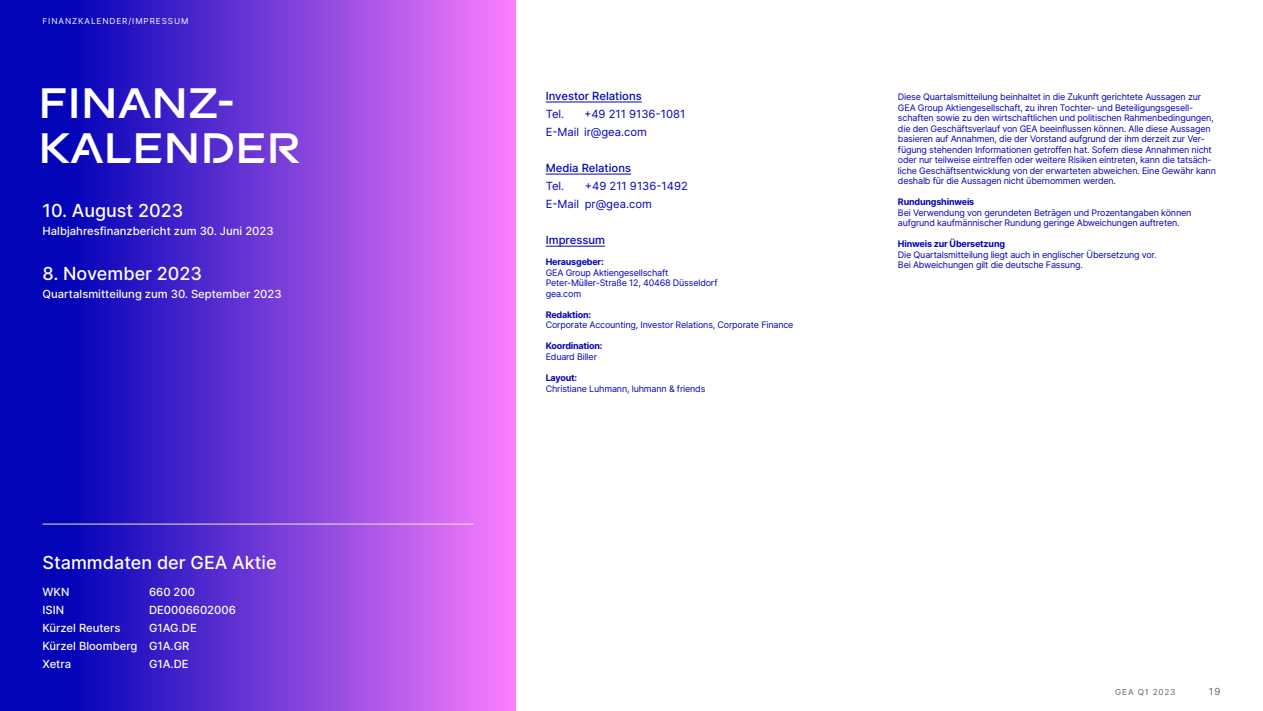
<style>
.page{position:relative;width:1263px;height:711px;background:#fff}
.page>*{position:absolute;margin:0;border:0;box-sizing:border-box;transform-origin:0 0}
.t1{font:700 45px/45px "GEA Sans";color:#fff}
.t2{font:500 18px "Inter";color:#fff}
.t3{font:500 11.25px/18px "Inter";color:#fff}
.t4{font:11.25px/18px "Inter";color:#0303b8}
.t5{font:500 11.25px "Inter";color:#0303b8}
.t6{font:9.75px "Inter";color:#646464}
.t7{font:9px/10.5px "Inter";letter-spacing:-.02em;color:#0303b8}
.t8{font:700 9px "Inter";letter-spacing:-.02em;color:#0303b8}
.t9{font:8.25px "Inter";letter-spacing:.11em;color:#fff}
.t10{font:8.25px "Inter";letter-spacing:.105em;color:#646464}
</style>
<div class="page">
<div style="left:0;top:0;width:516px;height:710px;background:linear-gradient(to right,#0000b0,#f87dfd)"></div>
<hr style="left:546px;top:101px;width:96px;height:1px;background:#0303b8">
<hr style="left:546px;top:173px;width:85px;height:1px;background:#0303b8">
<hr style="left:546px;top:245px;width:59px;height:1px;background:#0303b8">
<hr style="left:43px;top:523px;width:430px;height:1px;background:#e9e9e9">
<p class="t9" style="left:43px;top:15px;width:147px">FINANZKALENDER/IMPRESSUM</p>
<h1 class="t1" style="left:38px;top:79px;width:264px">FINANZ-<br>KALENDER</h1>
<h2 class="t2" style="left:43px;top:197px;width:142px">10. August 2023</h2>
<p class="t3" style="left:43px;top:222px;width:233px">Halbjahresfinanzbericht zum 30. Juni 2023</p>
<h2 class="t2" style="left:43px;top:260px;width:161px">8. November 2023</h2>
<p class="t3" style="left:43px;top:285px;width:241px">Quartalsmitteilung zum 30. September 2023</p>
<h2 class="t2" style="left:43px;top:548px;width:236px">Stammdaten der GEA Aktie</h2>
<p class="t3" style="left:43px;top:582px;width:28px">WKN</p>
<p class="t3" style="left:149px;top:582px;width:47px">660 200</p>
<p class="t3" style="left:43px;top:600px;width:23px">ISIN</p>
<p class="t3" style="left:149px;top:600px;width:88px">DE0006602006</p>
<p class="t3" style="left:43px;top:618px;width:80px">Kürzel Reuters</p>
<p class="t3" style="left:43px;top:618px;width:156px;text-indent:107px">G1AG.DE<br>Kürzel Bloomberg G1A.GR<br>Xetra</p>
<p class="t3" style="left:149px;top:654px;width:41px">G1A.DE</p>
<p class="t5" style="left:546px;top:88px;width:98px">Investor Relations</p>
<p class="t4" style="left:546px;top:105px;width:20px">Tel.</p>
<p class="t4" style="left:546px;top:105px;width:141px;text-indent:38px">+49 211 9136-1081<br>E-Mail ir@gea.com</p>
<p class="t5" style="left:546px;top:160px;width:87px">Media Relations</p>
<p class="t4" style="left:546px;top:177px;width:20px">Tel.</p>
<p class="t4" style="left:546px;top:177px;width:144px;text-indent:39px">+49 211 9136-1492<br>E-Mail pr@gea.com</p>
<p class="t5" style="left:546px;top:232px;width:61px">Impressum</p>
<p class="t8" style="left:546px;top:255px;width:60px">Herausgeber:</p>
<p class="t7" style="left:546px;top:267px;width:173px">GEA Group Aktiengesellschaft<br>Peter-Müller-Straße 12, 40468 Düsseldorf gea.com</p>
<p class="t8" style="left:546px;top:308px;width:47px">Redaktion:</p>
<p class="t7" style="left:546px;top:319px;width:249px">Corporate Accounting, Investor Relations, Corporate Finance</p>
<p class="t8" style="left:546px;top:339px;width:58px">Koordination:</p>
<p class="t7" style="left:546px;top:351px;width:53px">Eduard Biller</p>
<p class="t8" style="left:546px;top:371px;width:33px">Layout:</p>
<p class="t7" style="left:546px;top:382px;width:161px">Christiane Luhmann, luhmann &amp; friends</p>
<p class="t7" style="left:898px;top:91px;width:319px">Diese Quartalsmitteilung beinhaltet in die Zukunft gerichtete Aussagen zur GEA Group Aktiengesellschaft, zu ihren Tochter- und Beteiligungsgesell&shy;schaften sowie zu den wirtschaftlichen und politischen Rahmenbedingungen, die den Geschäftsverlauf von GEA beeinflussen können. Alle diese Aussagen basieren auf Annahmen, die der Vorstand aufgrund der ihm derzeit zur Ver&shy;fügung stehenden Informationen getroffen hat. Sofern diese Annahmen nicht oder nur teilweise eintreffen oder weitere Risiken eintreten, kann die tatsäch&shy;liche Geschäftsentwicklung von der erwarteten abweichen. Eine Gewähr kann deshalb für die Aussagen nicht übernommen werden.</p>
<p class="t8" style="left:898px;top:195px;width:78px">Rundungshinweis</p>
<p class="t7" style="left:898px;top:207px;width:295px">Bei Verwendung von gerundeten Beträgen und Prozentangaben können aufgrund kaufmännischer Rundung geringe Abweichungen auftreten.</p>
<p class="t8" style="left:898px;top:237px;width:109px">Hinweis zur Übersetzung</p>
<p class="t7" style="left:898px;top:249px;width:260px">Die Quartalsmitteilung liegt auch in englischer Übersetzung vor.<br>Bei Abweichungen gilt die deutsche Fassung.</p>
<p class="t10" style="left:1115px;top:685px;width:62px">GEA Q1 2023</p>
<p class="t6" style="left:1209px;top:683px;width:13px">19</p>
</div>
